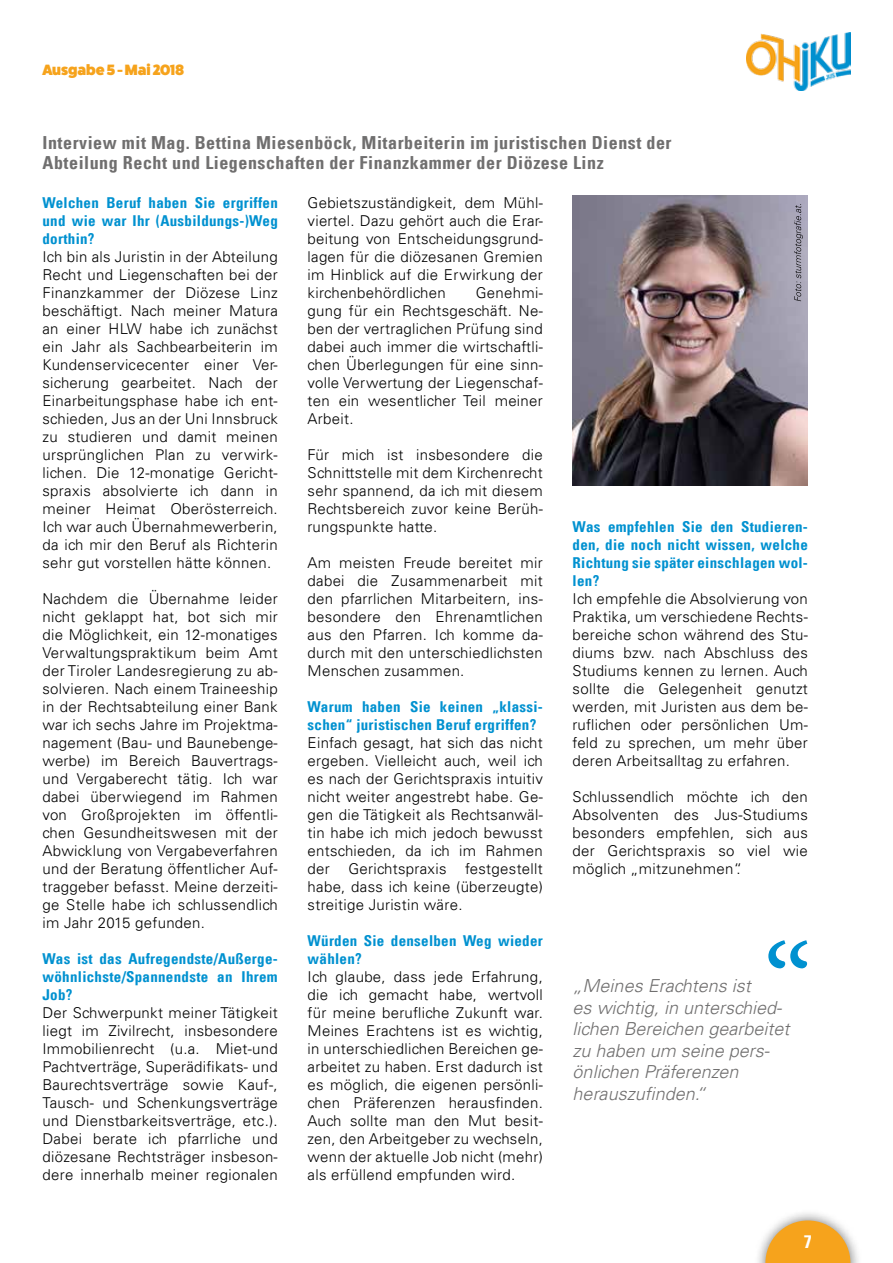
<style>
.page{position:relative;width:893px;height:1263px;background:#fff}
.page>*{position:absolute;margin:0;border:0;box-sizing:border-box;transform-origin:0 0}
.t1{font:700 condensed 18px/19.5px "Univers LT";letter-spacing:.03em;color:#706f6f}
.t2{font:italic 300 18px/21.6px "Univers LT";color:#706f6f}
.t3{font:700 condensed 18px "Univers LT";color:#fff}
.t4{font:300 15px/18px "Univers LT";letter-spacing:.02em;color:#000;text-align:justify}
.t5{font:700 condensed 15px/18px "Univers LT";letter-spacing:.02em;color:#0091d0;text-align:justify}
.t6{font:800 15px "Fat Frank";color:#f6a31c}
</style>
<div class="page">
<div style="left:754px;top:1209px;width:108px;height:54px;background:#000;opacity:.53"></div>
<svg style="left:765px;top:1220px;width:85px;height:43px;background:#f1b048"></svg>
<img style="left:747px;top:32px;width:103px;height:59px">
<img style="left:573px;top:195px;width:235px;height:291px">
<svg style="left:794px;top:204px;width:9px;height:97px"></svg>
<svg style="left:768px;top:940px;width:39px;height:28px"></svg>
<p class="t6" style="left:43px;top:62px;width:143px">Ausgabe 5 - Mai 2018</p>
<p class="t1" style="left:43px;top:133px;width:631px">Interview mit Mag. Bettina Miesenböck, Mitarbeiterin im juristischen Dienst der<br>Abteilung Recht und Liegenschaften der Finanzkammer der Diözese Linz</p>
<p class="t5" style="left:43px;top:194px;width:237px">Welchen Beruf haben Sie ergriffen und wie war Ihr (Ausbildungs-)Weg dorthin?</p>
<p class="t4" style="left:43px;top:248px;width:237px">Ich bin als Juristin in der Abteilung Recht und Liegenschaften bei der Finanzkammer der Diözese Linz beschäftigt. Nach meiner Matura an einer HLW habe ich zunächst ein Jahr als Sachbearbeiterin im Kundenservicecenter einer Ver&shy;sicherung gearbeitet. Nach der Einarbeitungsphase habe ich ent&shy;schieden, Jus an der Uni Innsbruck zu studieren und damit meinen ursprünglichen Plan zu verwirk&shy;lichen. Die 12-monatige Gericht&shy;spraxis absolvierte ich dann in meiner Heimat Oberösterreich.<br>Ich war auch Übernahmewerberin, da ich mir den Beruf als Richterin sehr gut vorstellen hätte können.</p>
<p class="t4" style="left:43px;top:590px;width:237px">Nachdem die Übernahme leider nicht geklappt hat, bot sich mir die Möglichkeit, ein 12-monatiges Verwaltungspraktikum beim Amt der Tiroler Landesregierung zu ab&shy;solvieren. Nach einem Traineeship in der Rechtsabteilung einer Bank war ich sechs Jahre im Projektma&shy;nagement (Bau- und Baunebenge&shy;werbe) im Bereich Bauvertrags&shy;und Vergaberecht tätig. Ich war dabei überwiegend im Rahmen von Großprojekten im öffentli&shy;chen Gesundheitswesen mit der Abwicklung von Vergabeverfahren und der Beratung öffentlicher Auf&shy;traggeber befasst. Meine derzeiti&shy;ge Stelle habe ich schlussendlich im Jahr 2015 gefunden.</p>
<p class="t5" style="left:43px;top:950px;width:237px">Was ist das Aufregendste/Außerge&shy;wöhnlichste/Spannendste an Ihrem Job?</p>
<p class="t4" style="left:43px;top:1004px;width:237px">Der Schwerpunkt meiner Tätigkeit liegt im Zivilrecht, insbesondere Immobilienrecht (u.a. Miet-und Pachtverträge, Superädifikats- und Baurechtsverträge sowie Kauf-, Tausch- und Schenkungsverträge und Dienstbarkeitsverträge, etc.).<br>Dabei berate ich pfarrliche und diözesane Rechtsträger insbeson&shy;dere innerhalb meiner regionalen</p>
<p class="t4" style="left:308px;top:194px;width:237px">Gebietszuständigkeit, dem Mühl&shy;viertel. Dazu gehört auch die Erar&shy;beitung von Entscheidungsgrund&shy;lagen für die diözesanen Gremien im Hinblick auf die Erwirkung der kirchenbehördlichen</p>
<p class="t4" style="left:308px;top:284px;width:237px;text-indent:168px">Genehmi&shy;gung für ein Rechtsgeschäft. Ne&shy;ben der vertraglichen Prüfung sind dabei auch immer die wirtschaftli&shy;chen Überlegungen für eine sinn&shy;volle Verwertung der Liegenschaf&shy;ten ein wesentlicher Teil meiner Arbeit.</p>
<p class="t4" style="left:308px;top:446px;width:237px">Für mich ist insbesondere die Schnittstelle mit dem Kirchenrecht sehr spannend, da ich mit diesem Rechtsbereich zuvor keine Berüh&shy;rungspunkte hatte.</p>
<p class="t4" style="left:308px;top:554px;width:237px">Am meisten Freude bereitet mir dabei die Zusammenarbeit mit den pfarrlichen Mitarbeitern, ins&shy;besondere den Ehrenamtlichen aus den Pfarren. Ich komme da&shy;durch mit den unterschiedlichsten Menschen zusammen.</p>
<p class="t5" style="left:308px;top:698px;width:237px">Warum haben Sie keinen „klassi&shy;schen“ juristischen Beruf ergriffen?</p>
<p class="t4" style="left:308px;top:734px;width:237px">Einfach gesagt, hat sich das nicht ergeben. Vielleicht auch, weil ich es nach der Gerichtspraxis intuitiv nicht weiter angestrebt habe. Ge&shy;gen die Tätigkeit als Rechtsanwäl&shy;tin habe ich mich jedoch bewusst entschieden, da ich im Rahmen der Gerichtspraxis festgestellt habe, dass ich keine (überzeugte) streitige Juristin wäre.</p>
<p class="t5" style="left:308px;top:932px;width:237px">Würden Sie denselben Weg wieder wählen?</p>
<p class="t4" style="left:308px;top:968px;width:237px">Ich glaube, dass jede Erfahrung, die ich gemacht habe, wertvoll für meine berufliche Zukunft war.<br>Meines Erachtens ist es wichtig, in unterschiedlichen Bereichen ge&shy;arbeitet zu haben. Erst dadurch ist es möglich, die eigenen persönli&shy;chen Präferenzen herausfinden.<br>Auch sollte man den Mut besit&shy;zen, den Arbeitgeber zu wechseln, wenn der aktuelle Job nicht (mehr) als erfüllend empfunden wird.</p>
<p class="t5" style="left:573px;top:518px;width:237px">Was empfehlen Sie den Studieren&shy;den, die noch nicht wissen, welche Richtung sie später einschlagen wol&shy;len?</p>
<p class="t4" style="left:573px;top:590px;width:237px">Ich empfehle die Absolvierung von Praktika, um verschiedene Rechts&shy;bereiche schon während des Stu&shy;diums bzw. nach Abschluss des Studiums kennen zu lernen. Auch sollte die Gelegenheit genutzt werden, mit Juristen aus dem be&shy;ruflichen oder persönlichen Um&shy;feld zu sprechen, um mehr über deren Arbeitsalltag zu erfahren.</p>
<p class="t4" style="left:573px;top:788px;width:237px">Schlussendlich möchte ich den Absolventen des Jus-Studiums besonders empfehlen, sich aus der Gerichtspraxis so viel wie möglich „mitzunehmen“.</p>
<p class="t2" style="left:573px;top:975px;width:218px">„Meines Erachtens ist<br>es wichtig, in unterschied&shy;lichen Bereichen gearbeitet zu haben um seine pers&shy;önlichen Präferenzen herauszufinden.“</p>
<p class="t3" style="left:804px;top:1231px;width:9px">7</p>
</div>
